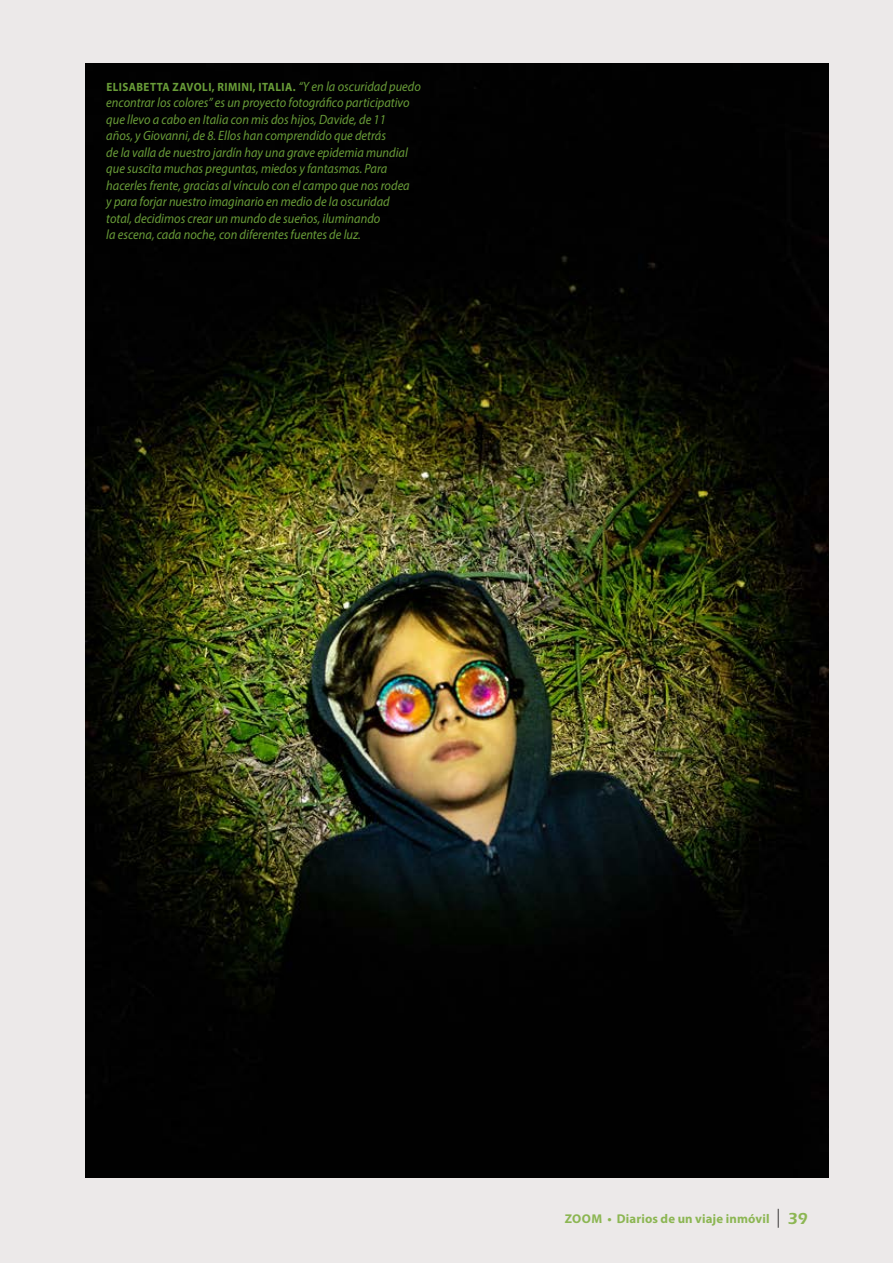
<style>
.page{position:relative;width:893px;height:1263px;background:#ece9e9}
.page>*{position:absolute;margin:0;border:0;box-sizing:border-box;transform-origin:0 0}
.t1{font:italic 13.5px/16.5px "Myriad Pro";color:#699d38;scale:.92 1}
.t2{font:700 12.75px "Myriad Pro";letter-spacing:.01em;color:#8cb653}
.t3{font:700 12px "Myriad Pro";letter-spacing:.04em;color:#699d38;scale:.92 1}
.s1{font-weight:400;font-style:italic;font-size:13.5px}
.s2{font-weight:400;font-size:18.9px;color:#000}
.s3{font-family:"ITC Eras Std";font-weight:600;font-size:16.5px}
</style>
<div class="page">
<img style="left:85px;top:64px;width:743px;height:1114px">
<p class="t3" style="left:106px;top:79px;width:343px">ELISABETTA ZAVOLI, RIMINI, ITALIA. <span class="s1">“Y en la oscuridad puedo</span></p>
<p class="t1" style="left:106px;top:94px;width:331px">encontrar los colores” es un proyecto fotográfico participativo que llevo a cabo en Italia con mis dos hijos, Davide, de 11 años, y Giovanni, de 8. Ellos han comprendido que detrás<br>de la valla de nuestro jardín hay una grave epidemia mundial que suscita muchas preguntas, miedos y fantasmas. Para hacerles frente, gracias al vínculo con el campo que nos rodea y para forjar nuestro imaginario en medio de la oscuridad total, decidimos crear un mundo de sueños, iluminando<br>la escena, cada noche, con diferentes fuentes de luz.</p>
<p class="t2" style="left:565px;top:1210px;width:245px">ZOOM • Diarios de un viaje inmóvil <span class="s2">|</span> <span class="s3">39</span></p>
</div>
